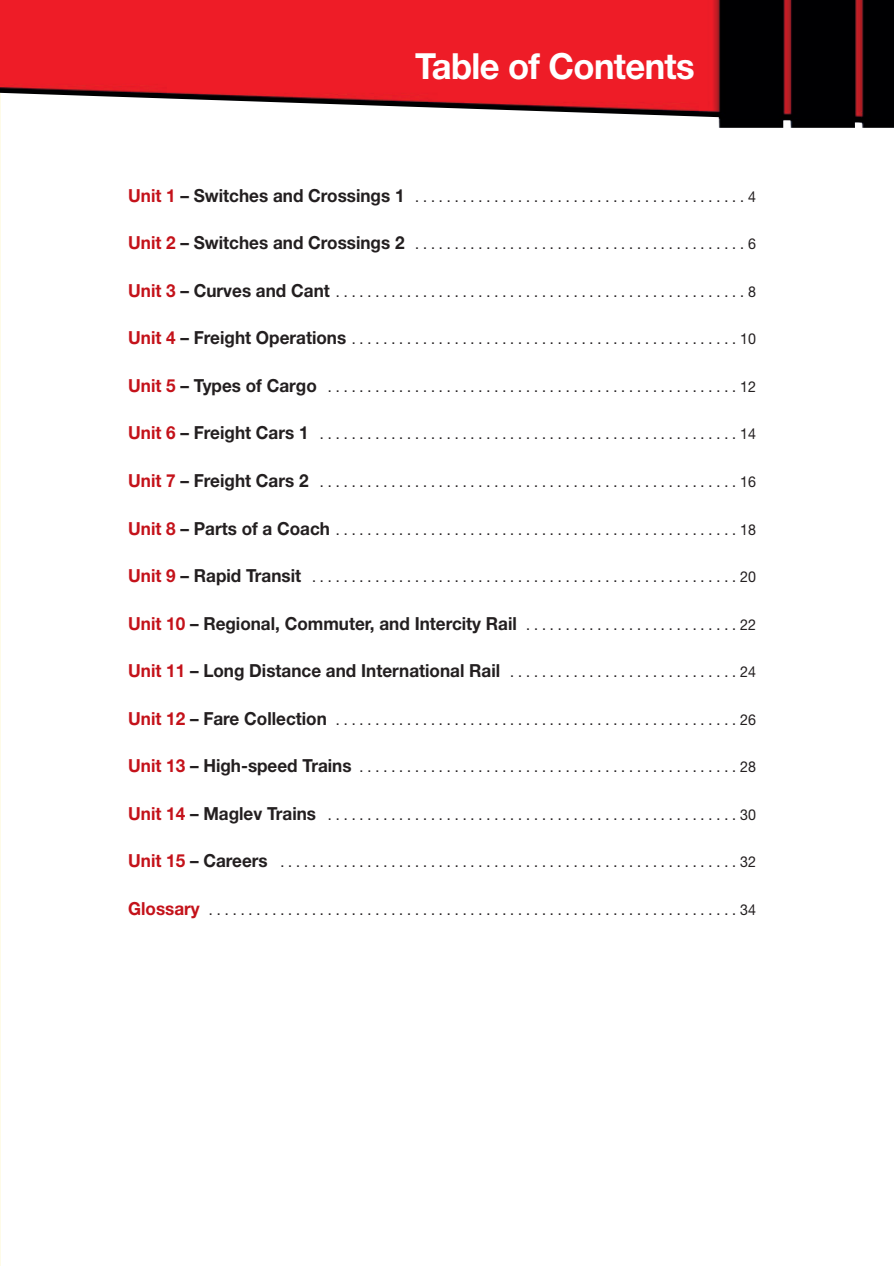
<style>
.page{position:relative;width:894px;height:1266px;background:#fff}
.page>*{position:absolute;margin:0;border:0;box-sizing:border-box;transform-origin:0 0}
.t1{font:700 36px "Helvetica Neue LT Std";letter-spacing:-.02em;color:#fff;scale:.96 1}
.t2{font:700 18px "Helvetica Neue LT Std";color:#231f20;scale:.95 1}
.t3{font:15px "Helvetica Neue LT Std";color:#231f20;scale:.95 1}
.s1{font-weight:700;font-size:18px;color:#c4121a}
.s2{font-weight:700;font-size:18px}
.s3{color:#c4121a}
.s4{font-weight:400;font-size:15px}
</style>
<div class="page">
<hr style="left:0;top:0;width:1px;height:1265px;background:#fefbe8">
<img style="left:0;top:0;width:893px;height:128px">
<p class="t1" style="left:415px;top:54px;width:292px">Table of Contents</p>
<p class="t3" style="left:128px;top:191px;width:662px"><span class="s1">Unit 1</span> <span class="s2">– Switches and Crossings 1</span> . . . . . . . . . . . . . . . . . . . . . . . . . . . . . . . . . . . . . . . . . . 4</p>
<p class="t3" style="left:128px;top:238px;width:662px"><span class="s1">Unit 2</span> <span class="s2">– Switches and Crossings 2</span> . . . . . . . . . . . . . . . . . . . . . . . . . . . . . . . . . . . . . . . . . . 6</p>
<p class="t3" style="left:128px;top:286px;width:662px"><span class="s1">Unit 3</span> <span class="s2">– Curves and Cant</span> . . . . . . . . . . . . . . . . . . . . . . . . . . . . . . . . . . . . . . . . . . . . . . . . . . . . 8</p>
<p class="t3" style="left:128px;top:333px;width:662px"><span class="s1">Unit 4</span> <span class="s2">– Freight Operations</span> . . . . . . . . . . . . . . . . . . . . . . . . . . . . . . . . . . . . . . . . . . . . . . . . . 10</p>
<p class="t3" style="left:128px;top:381px;width:662px"><span class="s1">Unit 5</span> <span class="s2">– Types of Cargo</span> . . . . . . . . . . . . . . . . . . . . . . . . . . . . . . . . . . . . . . . . . . . . . . . . . . . . 12</p>
<p class="t3" style="left:128px;top:428px;width:662px"><span class="s1">Unit 6</span> <span class="s2">– Freight Cars 1</span> . . . . . . . . . . . . . . . . . . . . . . . . . . . . . . . . . . . . . . . . . . . . . . . . . . . . . 14</p>
<p class="t3" style="left:128px;top:476px;width:662px"><span class="s1">Unit 7</span> <span class="s2">– Freight Cars 2</span> . . . . . . . . . . . . . . . . . . . . . . . . . . . . . . . . . . . . . . . . . . . . . . . . . . . . . 16</p>
<p class="t3" style="left:128px;top:523px;width:662px"><span class="s1">Unit 8</span> <span class="s2">– Parts of a Coach</span> . . . . . . . . . . . . . . . . . . . . . . . . . . . . . . . . . . . . . . . . . . . . . . . . . . . 18</p>
<p class="t3" style="left:128px;top:571px;width:662px"><span class="s1">Unit 9</span> <span class="s2">– Rapid Transit</span> . . . . . . . . . . . . . . . . . . . . . . . . . . . . . . . . . . . . . . . . . . . . . . . . . . . . . . 20</p>
<p class="t2" style="left:128px;top:616px;width:662px"><span class="s3">Unit 10</span> – Regional, Commuter, and Intercity Rail <span class="s4">. . . . . . . . . . . . . . . . . . . . . . . . . . . 22</span></p>
<p class="t2" style="left:128px;top:664px;width:662px"><span class="s3">Unit 11</span> – Long Distance and International Rail <span class="s4">. . . . . . . . . . . . . . . . . . . . . . . . . . . . . 24</span></p>
<p class="t3" style="left:128px;top:713px;width:662px"><span class="s1">Unit 12</span> <span class="s2">– Fare Collection</span> . . . . . . . . . . . . . . . . . . . . . . . . . . . . . . . . . . . . . . . . . . . . . . . . . . . 26</p>
<p class="t3" style="left:128px;top:761px;width:662px"><span class="s1">Unit 13</span> <span class="s2">– High-speed Trains</span> . . . . . . . . . . . . . . . . . . . . . . . . . . . . . . . . . . . . . . . . . . . . . . . . 28</p>
<p class="t3" style="left:128px;top:808px;width:662px"><span class="s1">Unit 14</span> <span class="s2">– Maglev Trains</span> . . . . . . . . . . . . . . . . . . . . . . . . . . . . . . . . . . . . . . . . . . . . . . . . . . . . 30</p>
<p class="t3" style="left:128px;top:856px;width:662px"><span class="s1">Unit 15</span> <span class="s2">– Careers</span> . . . . . . . . . . . . . . . . . . . . . . . . . . . . . . . . . . . . . . . . . . . . . . . . . . . . . . . . . . 32</p>
<p class="t3" style="left:128px;top:903px;width:662px"><span class="s1">Glossary</span> . . . . . . . . . . . . . . . . . . . . . . . . . . . . . . . . . . . . . . . . . . . . . . . . . . . . . . . . . . . . . . . . . . . 34</p>
</div>
